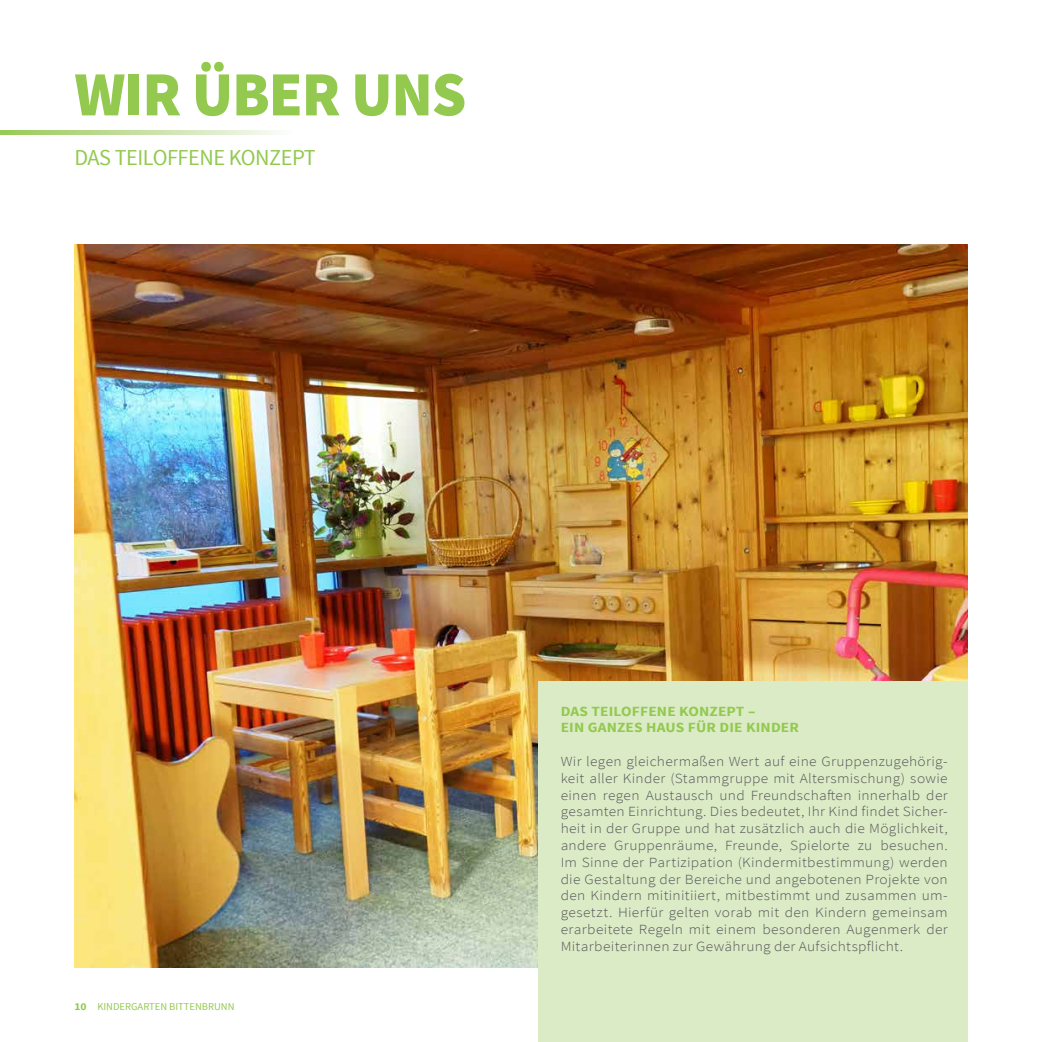
<style>
.page{position:relative;width:1042px;height:1042px;background:#fff}
.page>*{position:absolute;margin:0;border:0;box-sizing:border-box;transform-origin:0 0}
.t1{font:900 63px "Source Sans Pro";letter-spacing:-.02em;color:#92c94e}
.t2{font:22.75px "Source Sans Pro";letter-spacing:-.02em;color:#92c94e}
.t3{font:300 14px/16.8px "Source Sans Pro";letter-spacing:.02em;color:#57585a;text-align:justify;scale:1.1 1}
.t4{font:700 14px/16.8px "Source Sans Pro";letter-spacing:.01em;color:#92c94e;scale:1.1 1}
.t5{font:10.5px "Source Sans Pro";color:#92c94e}
.s1{font-weight:700}
</style>
<div class="page">
<svg style="left:0;top:130px;width:277px;height:5px"></svg>
<img style="left:74px;top:245px;width:893px;height:722px">
<div style="left:538px;top:682px;width:429px;height:360px;background:#dbebc6"></div>
<h1 class="t1" style="left:74px;top:53px;width:393px">WIR ÜBER UNS</h1>
<h2 class="t2" style="left:74px;top:143px;width:243px">DAS TEILOFFENE KONZEPT</h2>
<p class="t5" style="left:74px;top:1000px;width:162px"><span class="s1">10</span> KINDERGARTEN BITTENBRUNN</p>
<p class="t4" style="left:561px;top:703px;width:218px">DAS TEILOFFENE KONZEPT –<br>EIN GANZES HAUS FÜR DIE KINDER</p>
<p class="t3" style="left:561px;top:753px;width:353px">Wir legen gleichermaßen Wert auf eine Gruppenzugehörig&shy;keit aller Kinder (Stammgruppe mit Altersmischung) sowie einen regen Austausch und Freundschaften innerhalb der gesamten Einrichtung. Dies bedeutet, Ihr Kind findet Sicher&shy;heit in der Gruppe und hat zusätzlich auch die Möglichkeit, andere Gruppenräume, Freunde, Spielorte zu besuchen.<br>Im Sinne der Partizipation (Kindermitbestimmung) werden die Gestaltung der Bereiche und angebotenen Projekte von den Kindern mitinitiiert, mitbestimmt und zusammen um&shy;gesetzt. Hierfür gelten vorab mit den Kindern gemeinsam erarbeitete Regeln mit einem besonderen Augenmerk der Mitarbeiterinnen zur Gewährung der Aufsichtspflicht.</p>
</div>
